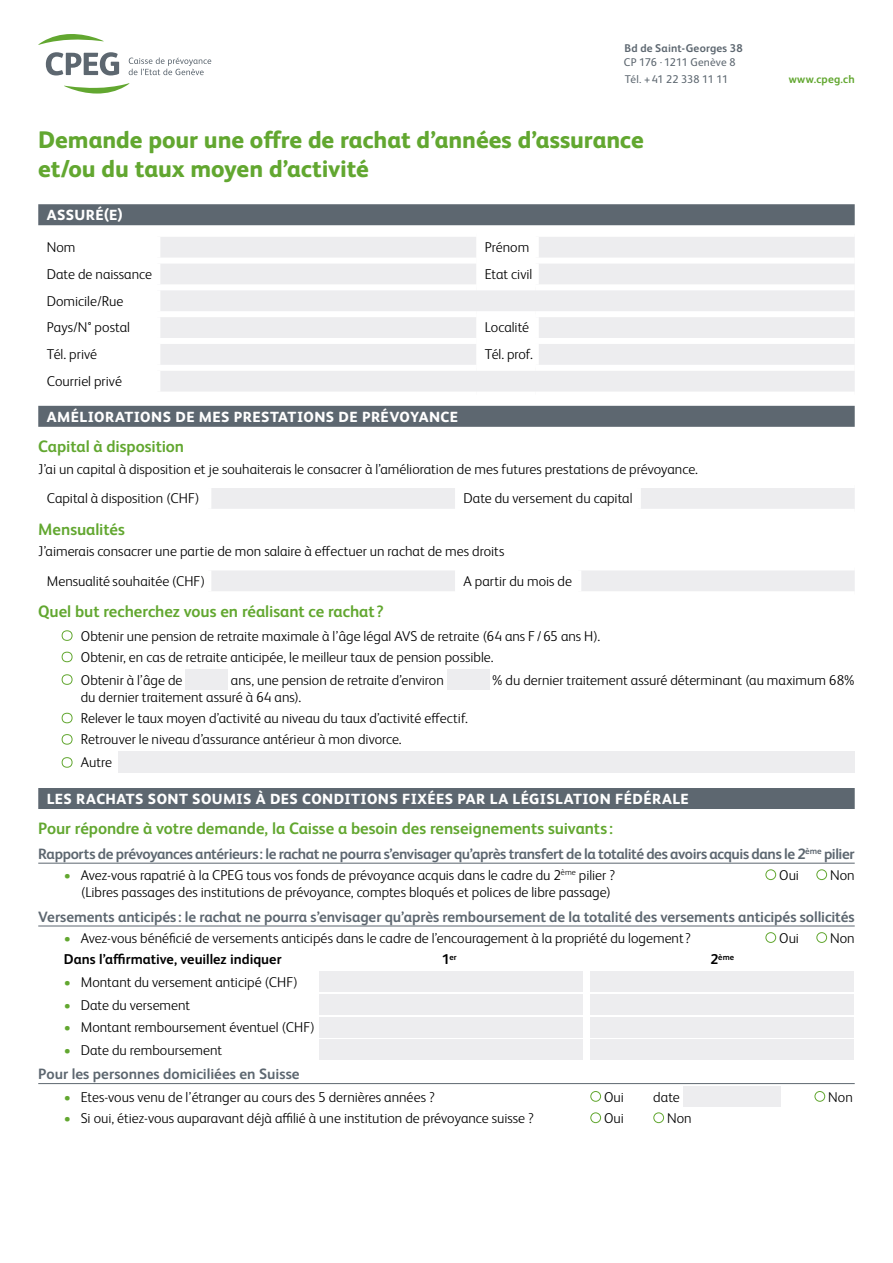
<style>
.page{position:relative;width:893px;height:1263px;background:#fff}
.page>*{position:absolute;margin:0;border:0;box-sizing:border-box;transform-origin:0 0}
.t1{font:800 24px/28.5px "FS Albert Pro";letter-spacing:-.005em;color:#62a730}
.t2{font:700 16.5px "FS Albert Pro";letter-spacing:-.005em;color:#62a730}
.t3{font:700 15px "FS Albert Pro";letter-spacing:-.01em;color:#5d6770}
.t4{font:800 14.7px "FS Albert Pro";letter-spacing:.03em;color:#fff}
.t5{font:300 14.25px/29.8px "FS Albert Pro";color:#000}
.t6{font:700 14.25px "FS Albert Pro";color:#000}
.t7{font:700 11.25px/13.5px "FS Albert Pro";letter-spacing:.015em;color:#5d6770}
.t8{font:11.25px "FS Albert Pro";letter-spacing:-.025em;color:#5d6770}
.t9{font:700 11.25px "FS Albert Pro";letter-spacing:.02em;color:#62a730}
.t10{font:700 8.25px "FS Albert Pro";color:#000}
.s1{font-weight:400}
.s2{font-weight:800}
.s3{font-size:30px;color:#62a730}
.s4{color:#62a730}
.s5{font-size:14.25px}
</style>
<div class="page">
<svg style="left:38px;top:34px;width:66px;height:11px"></svg>
<svg style="left:64px;top:83px;width:66px;height:11px"></svg>
<svg style="left:46px;top:52px;width:73px;height:23px"></svg>
<svg style="left:129px;top:57px;width:82px;height:18px"></svg>
<div style="left:38px;top:204px;width:817px;height:21px;background:#5d6770"></div>
<div style="left:38px;top:406px;width:817px;height:21px;background:#5d6770"></div>
<div style="left:38px;top:788px;width:817px;height:21px;background:#5d6770"></div>
<hr style="left:38px;top:863px;width:817px;height:1px;background:#5d6770">
<hr style="left:38px;top:926px;width:817px;height:1px;background:#5d6770">
<hr style="left:38px;top:1083px;width:817px;height:1px;background:#5d6770">
<div style="left:160px;top:237px;width:695px;height:155px;background:#ededef"></div>
<div style="left:533px;top:237px;width:6px;height:21px;background:#fff"></div>
<div style="left:533px;top:264px;width:6px;height:20px;background:#fff"></div>
<div style="left:533px;top:317px;width:6px;height:21px;background:#fff"></div>
<div style="left:533px;top:344px;width:6px;height:21px;background:#fff"></div>
<div style="left:476px;top:258px;width:57px;height:6px;background:#fff"></div>
<div style="left:476px;top:338px;width:57px;height:6px;background:#fff"></div>
<div style="left:154px;top:258px;width:322px;height:6px;background:#fff"></div>
<div style="left:154px;top:338px;width:322px;height:6px;background:#fff"></div>
<div style="left:533px;top:258px;width:322px;height:6px;background:#fff"></div>
<div style="left:533px;top:338px;width:322px;height:6px;background:#fff"></div>
<div style="left:154px;top:284px;width:322px;height:6px;background:#fff"></div>
<div style="left:476px;top:284px;width:60px;height:6px;background:#fff"></div>
<div style="left:536px;top:284px;width:319px;height:6px;background:#fff"></div>
<div style="left:154px;top:311px;width:322px;height:6px;background:#fff"></div>
<div style="left:476px;top:311px;width:60px;height:6px;background:#fff"></div>
<div style="left:536px;top:311px;width:319px;height:6px;background:#fff"></div>
<div style="left:154px;top:365px;width:322px;height:6px;background:#fff"></div>
<div style="left:476px;top:365px;width:60px;height:6px;background:#fff"></div>
<div style="left:536px;top:365px;width:319px;height:6px;background:#fff"></div>
<svg style="left:211px;top:488px;width:644px;height:21px"></svg>
<div style="left:635px;top:488px;width:6px;height:21px;background:#fff"></div>
<svg style="left:211px;top:571px;width:644px;height:20px"></svg>
<div style="left:575px;top:570px;width:6px;height:21px;background:#fff"></div>
<div style="left:185px;top:669px;width:43px;height:21px;background:#ededef"></div>
<div style="left:447px;top:669px;width:42px;height:21px;background:#ededef"></div>
<div style="left:118px;top:751px;width:737px;height:22px;background:#ededef"></div>
<div style="left:765px;top:869px;width:11px;height:11px;border:1px solid #62a730;border-radius:50%"></div>
<div style="left:816px;top:869px;width:11px;height:11px;border:1px solid #62a730;border-radius:50%"></div>
<div style="left:765px;top:932px;width:11px;height:11px;border:1px solid #62a730;border-radius:50%"></div>
<div style="left:816px;top:932px;width:11px;height:11px;border:1px solid #62a730;border-radius:50%"></div>
<div style="left:319px;top:971px;width:263px;height:21px;background:#ededef"></div>
<div style="left:590px;top:971px;width:264px;height:21px;background:#ededef"></div>
<div style="left:319px;top:994px;width:263px;height:21px;background:#ededef"></div>
<div style="left:590px;top:994px;width:264px;height:21px;background:#ededef"></div>
<div style="left:319px;top:1016px;width:263px;height:21px;background:#ededef"></div>
<div style="left:590px;top:1016px;width:264px;height:21px;background:#ededef"></div>
<div style="left:319px;top:1039px;width:263px;height:21px;background:#ededef"></div>
<div style="left:590px;top:1039px;width:264px;height:21px;background:#ededef"></div>
<div style="left:590px;top:1091px;width:11px;height:11px;border:1px solid #62a730;border-radius:50%"></div>
<div style="left:683px;top:1086px;width:98px;height:21px;background:#ededef"></div>
<div style="left:814px;top:1091px;width:11px;height:11px;border:1px solid #62a730;border-radius:50%"></div>
<div style="left:590px;top:1112px;width:11px;height:11px;border:1px solid #62a730;border-radius:50%"></div>
<div style="left:653px;top:1112px;width:11px;height:11px;border:1px solid #62a730;border-radius:50%"></div>
<p class="t7" style="left:624px;top:41px;width:120px">Bd de Saint-Georges 38<br><span class="s1">CP 176</span> <span class="s2">.</span> <span class="s1">1211 Genève 8</span></p>
<p class="t8" style="left:625px;top:71px;width:105px">Tél. +41 22 338 11 11</p>
<p class="t9" style="left:789px;top:72px;width:68px">www.cpeg.ch</p>
<h1 class="t1" style="left:38px;top:124px;width:607px">Demande pour une offre de rachat d’années d’assurance et/ou du taux moyen d’activité</h1>
<p class="t4" style="left:47px;top:204px;width:77px">ASSURÉ(E)</p>
<p class="t5" style="left:47px;top:231px;width:30px">Nom</p>
<p class="t5" style="left:485px;top:231px;width:46px">Prénom</p>
<p class="t5" style="left:47px;top:258px;width:107px">Date de naissance</p>
<p class="t5" style="left:485px;top:258px;width:49px">Etat civil</p>
<p class="t5" style="left:47px;top:286px;width:85px;line-height:26.8px">Domicile/Rue<br>Pays/N° postal</p>
<p class="t5" style="left:485px;top:312px;width:46px">Localité</p>
<p class="t5" style="left:47px;top:339px;width:52px">Tél. privé</p>
<p class="t5" style="left:485px;top:339px;width:50px">Tél. prof.</p>
<p class="t5" style="left:47px;top:365px;width:77px">Courriel privé</p>
<p class="t4" style="left:47px;top:405px;width:413px">AMÉLIORATIONS DE MES PRESTATIONS DE PRÉVOYANCE</p>
<p class="t2" style="left:38px;top:435px;width:147px">Capital à disposition</p>
<p class="t5" style="left:47px;top:453px;width:653px;text-indent:-9px">J’ai un capital à disposition et je souhaiterais le consacrer à l’amélioration de mes futures prestations de prévoyance.<br>Capital à disposition (CHF)</p>
<p class="t5" style="left:463px;top:483px;width:171px">Date du versement du capital</p>
<p class="t2" style="left:38px;top:517px;width:88px">Mensualités</p>
<p class="t5" style="left:47px;top:535px;width:459px;text-indent:-9px">J’aimerais consacrer une partie de mon salaire à effectuer un rachat de mes droits<br>Mensualité souhaitée (CHF)</p>
<p class="t5" style="left:463px;top:565px;width:110px">A partir du mois de</p>
<p class="t2" style="left:38px;top:600px;width:347px">Quel but recherchez vous en réalisant ce rachat ?</p>
<p class="t5" style="left:60px;top:620px;width:542px"><span class="s3">•</span> Obtenir une pension de retraite maximale à l’âge légal AVS de retraite (64 ans F/65 ans H).</p>
<p class="t5" style="left:60px;top:641px;width:435px"><span class="s3">•</span> Obtenir, en cas de retraite anticipée, le meilleur taux de pension possible.</p>
<p class="t5" style="left:60px;top:664px;width:124px"><span class="s3">•</span> Obtenir à l’âge de</p>
<p class="t5" style="left:231px;top:664px;width:214px">ans, une pension de retraite d’environ</p>
<p class="t5" style="left:492px;top:664px;width:364px">% du dernier traitement assuré déterminant (au maximum 68%</p>
<p class="t5" style="left:81px;top:681px;width:222px">du dernier traitement assuré à 64 ans).</p>
<p class="t5" style="left:60px;top:702px;width:410px"><span class="s3">•</span> Relever le taux moyen d’activité au niveau du taux d’activité effectif.</p>
<p class="t5" style="left:60px;top:724px;width:344px"><span class="s3">•</span> Retrouver le niveau d’assurance antérieur à mon divorce.</p>
<p class="t5" style="left:60px;top:747px;width:54px"><span class="s3">•</span> Autre</p>
<p class="t4" style="left:47px;top:787px;width:644px">LES RACHATS SONT SOUMIS À DES CONDITIONS FIXÉES PAR LA LÉGISLATION FÉDÉRALE</p>
<p class="t2" style="left:38px;top:817px;width:576px">Pour répondre à votre demande, la Caisse a besoin des renseignements suivants :</p>
<p class="t3" style="left:38px;top:843px;width:818px">Rapports de prévoyances antérieurs: le rachat ne pourra s’envisager qu’après transfert de la totalité des avoirs acquis dans le 2<sup>ème</sup> pilier</p>
<p class="t5" style="left:64px;top:859px;width:553px"><span class="s4">•</span> Avez-vous rapatrié à la CPEG tous vos fonds de prévoyance acquis dans le cadre du 2<sup>ème</sup> pilier ?</p>
<p class="t5" style="left:779px;top:859px;width:21px">Oui</p>
<p class="t5" style="left:830px;top:859px;width:26px">Non</p>
<p class="t5" style="left:81px;top:876px;width:532px">(Libres passages des institutions de prévoyance, comptes bloqués et polices de libre passage)</p>
<p class="t3" style="left:38px;top:906px;width:818px">Versements anticipés : le rachat ne pourra s’envisager qu’après remboursement de la totalité des versements anticipés sollicités</p>
<p class="t5" style="left:64px;top:922px;width:629px"><span class="s4">•</span> Avez-vous bénéficié de versements anticipés dans le cadre de l’encouragement à la propriété du logement ?</p>
<p class="t5" style="left:779px;top:922px;width:21px">Oui</p>
<p class="t5" style="left:830px;top:922px;width:26px">Non</p>
<p class="t6" style="left:64px;top:949px;width:219px">Dans l’affirmative, veuillez indiquer</p>
<p class="t10" style="left:442px;top:951px;width:16px"><span class="s5">1</span>er</p>
<p class="t10" style="left:710px;top:951px;width:25px"><span class="s5">2</span>ème</p>
<p class="t5" style="left:64px;top:966px;width:236px"><span class="s4">•</span> Montant du versement anticipé (CHF)</p>
<p class="t5" style="left:64px;top:989px;width:128px"><span class="s4">•</span> Date du versement</p>
<p class="t5" style="left:64px;top:1011px;width:253px"><span class="s4">•</span> Montant remboursement éventuel (CHF)</p>
<p class="t5" style="left:64px;top:1034px;width:160px"><span class="s4">•</span> Date du remboursement</p>
<p class="t3" style="left:38px;top:1063px;width:263px">Pour les personnes domiciliées en Suisse</p>
<p class="t5" style="left:64px;top:1081px;width:373px"><span class="s4">•</span> Etes-vous venu de l’étranger au cours des 5 dernières années ?</p>
<p class="t5" style="left:604px;top:1081px;width:21px">Oui</p>
<p class="t5" style="left:653px;top:1081px;width:28px">date</p>
<p class="t5" style="left:828px;top:1081px;width:26px">Non</p>
<p class="t5" style="left:64px;top:1102px;width:472px"><span class="s4">•</span> Si oui, étiez-vous auparavant déjà affilié à une institution de prévoyance suisse ?</p>
<p class="t5" style="left:604px;top:1102px;width:21px">Oui</p>
<p class="t5" style="left:667px;top:1102px;width:26px">Non</p>
</div>
